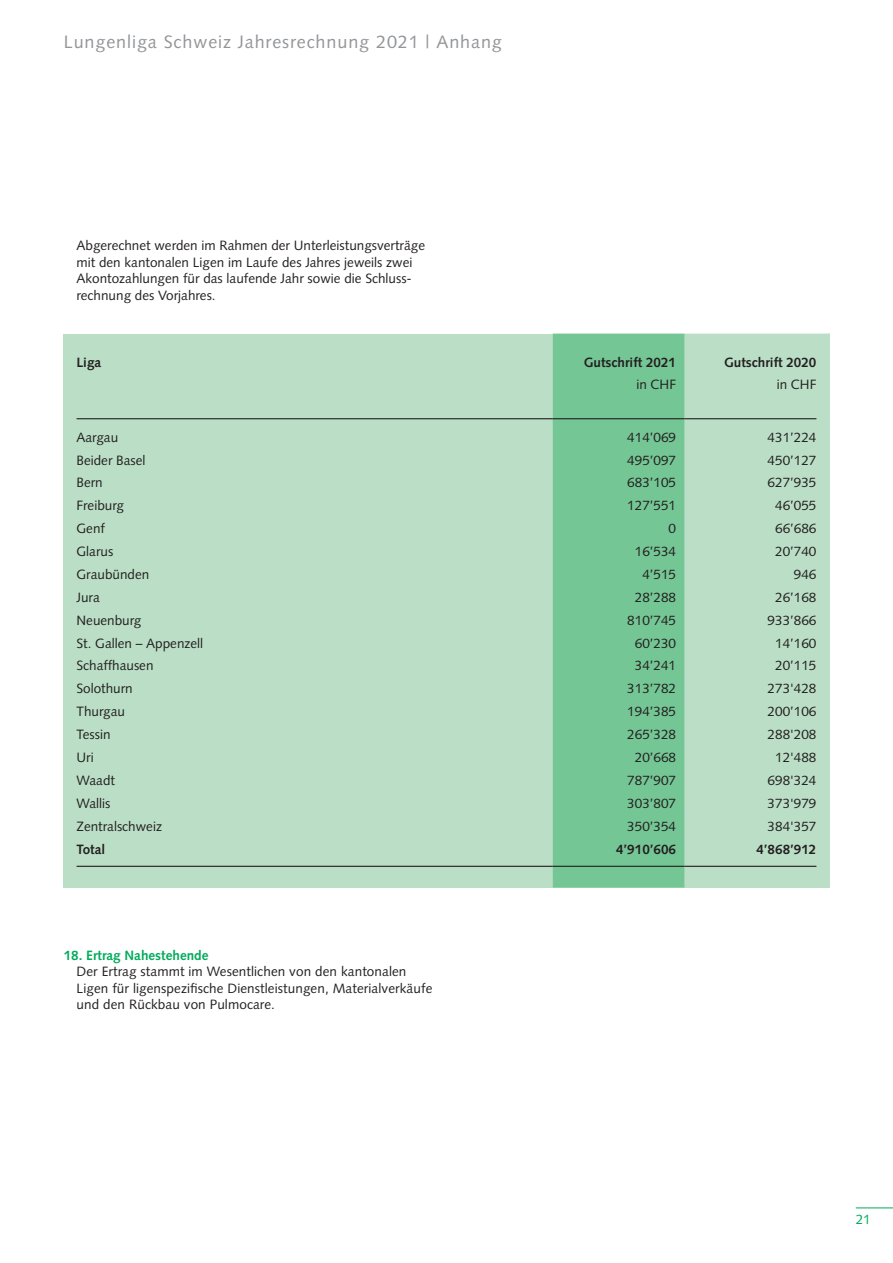
<style>
.page{position:relative;width:893px;height:1263px;background:#fff}
.page>*{position:absolute;margin:0;border:0;box-sizing:border-box;transform-origin:0 0}
.t1{font:18px "Syntax LT Std";letter-spacing:.05em;color:#939598}
.t2{font:13.5px/16.5px "Syntax LT Std";color:#231f20}
.t3{font:700 13.5px "Syntax LT Std";color:#231f20}
.t4{font:700 13.5px "Syntax LT Std";color:#00ab5b}
.t5{font:13.5px "Syntax LT Std";color:#00ab5b}
</style>
<div class="page">
<hr style="left:856px;top:1207px;width:37px;height:1px;background:#00ab5b">
<div style="left:64px;top:334px;width:766px;height:553px;background:#bbdfc6"></div>
<div style="left:553px;top:334px;width:132px;height:553px;background:#75c695"></div>
<hr style="left:77px;top:418px;width:476px;height:1px;background:#231f20">
<hr style="left:553px;top:418px;width:132px;height:1px;background:#231f20">
<hr style="left:685px;top:418px;width:131px;height:1px;background:#231f20">
<hr style="left:77px;top:866px;width:476px;height:1px;background:#231f20">
<hr style="left:553px;top:866px;width:132px;height:1px;background:#231f20">
<hr style="left:685px;top:866px;width:131px;height:1px;background:#231f20">
<h1 class="t1" style="left:64px;top:31px;width:440px">Lungenliga Schweiz Jahresrechnung 2021 | Anhang</h1>
<p class="t2" style="left:77px;top:237px;width:350px">Abgerechnet werden im Rahmen der Unterleistungsverträge mit den kantonalen Ligen im Laufe des Jahres jeweils zwei Akontozahlungen für das laufende Jahr sowie die Schluss&shy;rechnung des Vorjahres.</p>
<p class="t3" style="left:77px;top:354px;width:26px">Liga</p>
<p class="t3" style="left:584px;top:354px;width:94px">Gutschrift 2021</p>
<p class="t3" style="left:724px;top:354px;width:94px">Gutschrift 2020</p>
<p class="t2" style="left:636px;top:377px;width:41px">in CHF</p>
<p class="t2" style="left:777px;top:377px;width:41px">in CHF</p>
<p class="t2" style="left:77px;top:429px;width:43px">Aargau</p>
<p class="t2" style="left:627px;top:429px;width:50px">414’069</p>
<p class="t2" style="left:768px;top:429px;width:50px">431’224</p>
<p class="t2" style="left:77px;top:452px;width:71px">Beider Basel</p>
<p class="t2" style="left:627px;top:452px;width:50px">495’097</p>
<p class="t2" style="left:768px;top:452px;width:50px">450’127</p>
<p class="t2" style="left:77px;top:474px;width:28px">Bern</p>
<p class="t2" style="left:627px;top:474px;width:50px">683’105</p>
<p class="t2" style="left:768px;top:474px;width:50px">627’935</p>
<p class="t2" style="left:77px;top:497px;width:49px">Freiburg</p>
<p class="t2" style="left:627px;top:497px;width:50px">127’551</p>
<p class="t2" style="left:775px;top:497px;width:43px">46’055</p>
<p class="t2" style="left:77px;top:520px;width:30px">Genf</p>
<p class="t2" style="left:669px;top:520px;width:9px">0</p>
<p class="t2" style="left:775px;top:520px;width:43px">66’686</p>
<p class="t2" style="left:77px;top:543px;width:38px">Glarus</p>
<p class="t2" style="left:635px;top:543px;width:43px">16’534</p>
<p class="t2" style="left:775px;top:543px;width:43px">20’740</p>
<p class="t2" style="left:77px;top:566px;width:74px">Graubünden</p>
<p class="t2" style="left:642px;top:566px;width:35px">4’515</p>
<p class="t2" style="left:794px;top:566px;width:24px">946</p>
<p class="t2" style="left:77px;top:589px;width:25px">Jura</p>
<p class="t2" style="left:635px;top:589px;width:43px">28’288</p>
<p class="t2" style="left:775px;top:589px;width:43px">26’168</p>
<p class="t2" style="left:77px;top:612px;width:66px">Neuenburg</p>
<p class="t2" style="left:627px;top:612px;width:50px">810’745</p>
<p class="t2" style="left:768px;top:612px;width:50px">933’866</p>
<p class="t2" style="left:77px;top:635px;width:128px">St. Gallen – Appenzell</p>
<p class="t2" style="left:635px;top:635px;width:43px">60’230</p>
<p class="t2" style="left:775px;top:635px;width:43px">14’160</p>
<p class="t2" style="left:77px;top:658px;width:79px">Schaffhausen</p>
<p class="t2" style="left:635px;top:658px;width:43px">34’241</p>
<p class="t2" style="left:775px;top:658px;width:43px">20’115</p>
<p class="t2" style="left:77px;top:680px;width:58px">Solothurn</p>
<p class="t2" style="left:627px;top:680px;width:50px">313’782</p>
<p class="t2" style="left:768px;top:680px;width:50px">273'428</p>
<p class="t2" style="left:77px;top:703px;width:50px">Thurgau</p>
<p class="t2" style="left:627px;top:703px;width:50px">194’385</p>
<p class="t2" style="left:768px;top:703px;width:50px">200’106</p>
<p class="t2" style="left:77px;top:726px;width:36px">Tessin</p>
<p class="t2" style="left:627px;top:726px;width:50px">265’328</p>
<p class="t2" style="left:768px;top:726px;width:50px">288'208</p>
<p class="t2" style="left:77px;top:749px;width:19px">Uri</p>
<p class="t2" style="left:635px;top:749px;width:43px">20’668</p>
<p class="t2" style="left:775px;top:749px;width:43px">12'488</p>
<p class="t2" style="left:77px;top:772px;width:40px">Waadt</p>
<p class="t2" style="left:627px;top:772px;width:50px">787’907</p>
<p class="t2" style="left:768px;top:772px;width:50px">698'324</p>
<p class="t2" style="left:77px;top:795px;width:35px">Wallis</p>
<p class="t2" style="left:627px;top:795px;width:50px">303’807</p>
<p class="t2" style="left:768px;top:795px;width:50px">373'979</p>
<p class="t2" style="left:77px;top:818px;width:87px">Zentralschweiz</p>
<p class="t2" style="left:627px;top:818px;width:50px">350’354</p>
<p class="t2" style="left:768px;top:818px;width:50px">384'357</p>
<p class="t3" style="left:77px;top:841px;width:30px">Total</p>
<p class="t3" style="left:616px;top:841px;width:62px">4’910’606</p>
<p class="t3" style="left:756px;top:841px;width:62px">4’868’912</p>
<p class="t4" style="left:64px;top:947px;width:146px">18. Ertrag Nahestehende</p>
<p class="t2" style="left:77px;top:963px;width:357px">Der Ertrag stammt im Wesentlichen von den kantonalen<br>Ligen für ligenspezifische Dienstleistungen, Materialverkäufe und den Rückbau von Pulmocare.</p>
<p class="t5" style="left:856px;top:1211px;width:16px">21</p>
</div>
